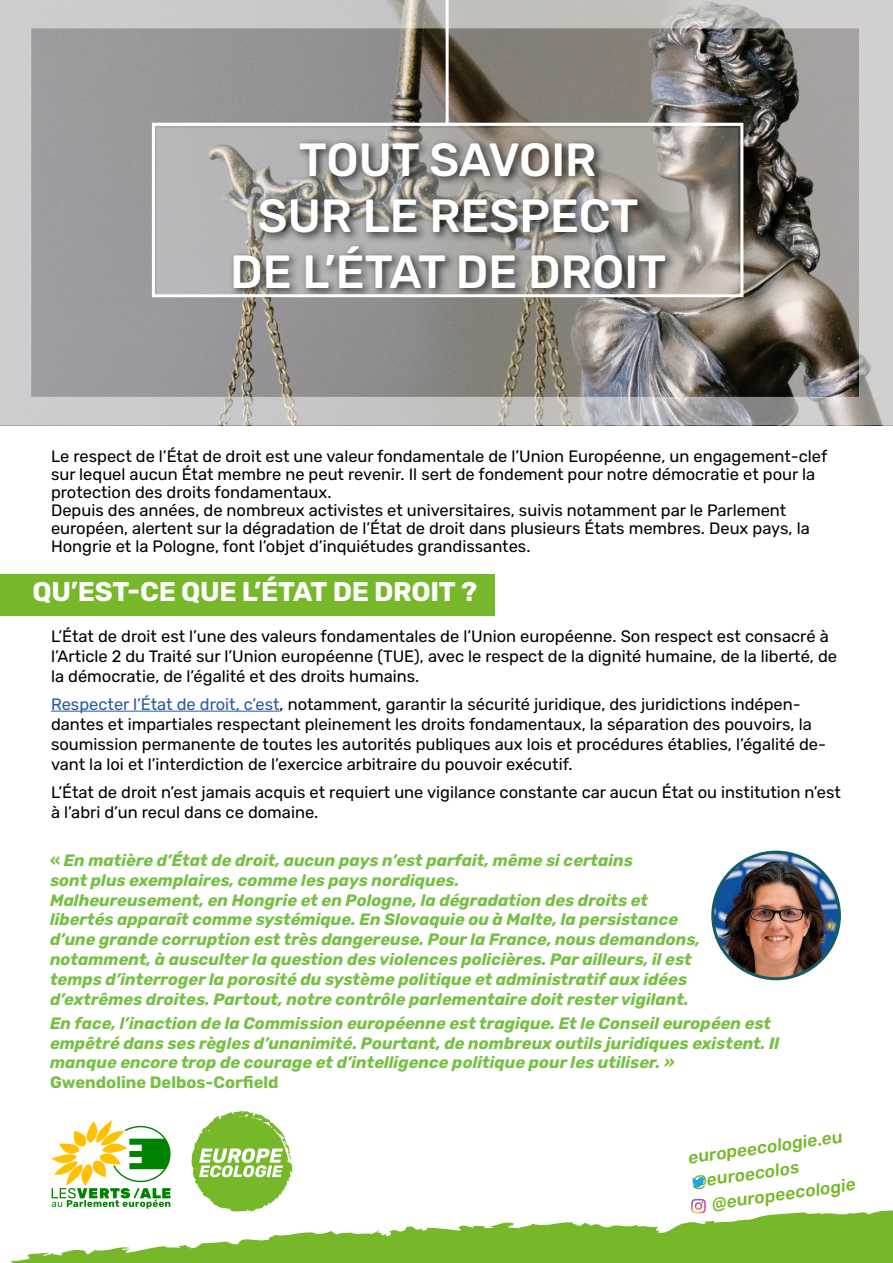
<style>
.page{position:relative;width:893px;height:1263px;background:#fff}
.page>*{position:absolute;margin:0;border:0;box-sizing:border-box;transform-origin:0 0}
.t1{font:500 46.5px/55.8px "Rubik";color:#fff;text-align:center}
.t2{font:700 27px "Rubik";letter-spacing:-.015em;color:#fff}
.t3{font:500 17.55px/24.5px "Rubik";color:#76b82a}
.t4{font:16.5px/19.8px "Rubik";color:#000}
.t5{font:italic 700 16.5px/19.8px "Rubik";color:#75c043}
.t6{font:700 16.5px "Rubik";color:#75c043}
.s1{color:#275b9b}
.s2{font-style:normal}
</style>
<div class="page">
<div style="left:0;top:574px;width:495px;height:42px;background:#76b82a"></div>
<svg style="left:191px;top:1111px;width:102px;height:99px"></svg>
<svg style="left:52px;top:1120px;width:119px;height:88px"></svg>
<svg style="left:10px;top:1210px;width:883px;height:53px"></svg>
<svg style="left:270px;top:1219px;width:623px;height:44px;background:#8ac24a"></svg>
<img style="left:692px;top:1177px;width:13px;height:11px">
<img style="left:688px;top:1199px;width:20px;height:15px">
<svg style="left:0;top:0;width:893px;height:425px;background:#979492"></svg>
<hr style="left:51px;top:711px;width:229px;height:1px;background:#275b9b">
<img style="left:713px;top:852px;width:126px;height:127px;border-radius:63px">
<div style="left:711px;top:851px;width:130px;height:129px;border:3px solid #175c60;border-radius:50%"></div>
<h1 class="t1" style="left:230px;top:133px;width:438px">TOUT SAVOIR<br>SUR LE RESPECT<br>DE L’ÉTAT DE DROIT</h1>
<p class="t4" style="left:51px;top:448px;width:778px;line-height:18px">Le respect de l’État de droit est une valeur fondamentale de l’Union Européenne, un engagement-clef sur lequel aucun État membre ne peut revenir. Il sert de fondement pour notre démocratie et pour la protection des droits fondamentaux.<br>Depuis des années, de nombreux activistes et universitaires, suivis notamment par le Parlement européen, alertent sur la dégradation de l’État de droit dans plusieurs États membres. Deux pays, la Hongrie et la Pologne, font l’objet d’inquiétudes grandissantes.</p>
<h2 class="t2" style="left:33px;top:576px;width:446px">QU’EST-CE QUE L’ÉTAT DE DROIT ?</h2>
<p class="t4" style="left:51px;top:627px;width:788px">L’État de droit est l’une des valeurs fondamentales de l’Union européenne. Son respect est consacré à l’Article 2 du Traité sur l’Union européenne (TUE), avec le respect de la dignité humaine, de la liberté, de la démocratie, de l’égalité et des droits humains.</p>
<p class="t4" style="left:51px;top:695px;width:776px"><span class="s1">Respecter l’État de droit, c’est</span>, notamment, garantir la sécurité juridique, des juridictions indépen&shy;dantes et impartiales respectant pleinement les droits fondamentaux, la séparation des pouvoirs, la soumission permanente de toutes les autorités publiques aux lois et procédures établies, l’égalité de&shy;vant la loi et l’interdiction de l’exercice arbitraire du pouvoir exécutif.</p>
<p class="t4" style="left:51px;top:783px;width:791px">L’État de droit n’est jamais acquis et requiert une vigilance constante car aucun État ou institution n’est à l’abri d’un recul dans ce domaine.</p>
<p class="t5" style="left:50px;top:851px;width:652px"><span class="s2">«</span> En matière d’État de droit, aucun pays n’est parfait, même si certains<br>sont plus exemplaires, comme les pays nordiques.<br>Malheureusement, en Hongrie et en Pologne, la dégradation des droits et libertés apparaît comme systémique. En Slovaquie ou à Malte, la persistance d’une grande corruption est très dangereuse. Pour la France, nous demandons, notamment, à ausculter la question des violences policières. Par ailleurs, il est temps d’interroger la porosité du système politique et administratif aux idées d’extrêmes droites. Partout, notre contrôle parlementaire doit rester vigilant.</p>
<p class="t5" style="left:50px;top:1014px;width:731px">En face, l’inaction de la Commission européenne est tragique. Et le Conseil européen est empêtré dans ses règles d’unanimité. Pourtant, de nombreux outils juridiques existent. Il manque encore trop de courage et d’intelligence politique pour les utiliser. »</p>
<p class="t6" style="left:50px;top:1073px;width:230px">Gwendoline Delbos-Corfield</p>
<p class="t3" style="left:686px;top:1146px;width:157px;rotate:-8deg">europeecologie.eu @euroecolos</p>
<p class="t3" style="left:710px;top:1192px;width:146px;rotate:-8deg">@europeecologie</p>
</div>
